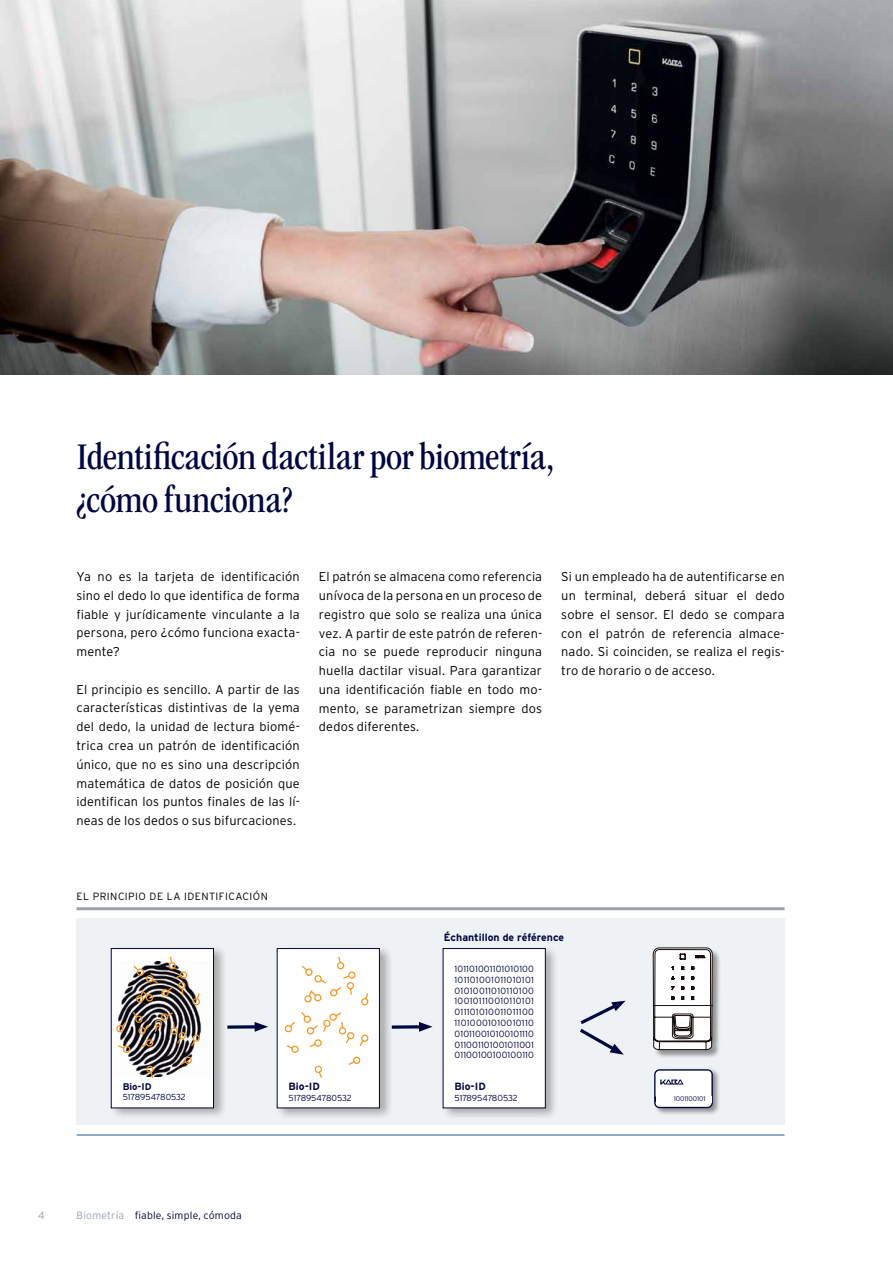
<style>
.page{position:relative;width:893px;height:1263px;background:#fff}
.page>*{position:absolute;margin:0;border:0;box-sizing:border-box;transform-origin:0 0}
.t1{font:condensed 39px/43.5px "ITC Garamond Std";letter-spacing:-.01em;color:#000640}
.t2{font:300 12.75px/18.8px "Interstate";letter-spacing:.01em;color:#000;text-align:justify}
.t3{font:700 10.5px "Interstate";color:#000640}
.t4{font:300 10.5px "Interstate";letter-spacing:.02em;color:#000640}
.t5{font:300 10.5px "Interstate";letter-spacing:.04em;color:#000}
.t6{font:300 10.5px "Interstate Tab";color:#98a4ad}
.t7{font:700 9.6px "Interstate";color:#000640}
.t8{font:300 9px/10.8px "Interstate";letter-spacing:.015em;color:#000640;text-align:justify}
.t9{font:300 8.7px "Interstate";letter-spacing:-.015em;color:#000640}
.t10{font:300 6.75px "Interstate";letter-spacing:-.01em;color:#000640}
.s1{color:#98a4ad}
</style>
<div class="page">
<img style="left:0;top:0;width:893px;height:375px">
<div style="left:77px;top:919px;width:707px;height:206px;background:#eff2f4"></div>
<hr style="left:77px;top:907px;width:707px;height:3px;background:#98a4ad">
<hr style="left:77px;top:1134px;width:707px;height:2px;background:#6793ba">
<div style="left:111px;top:944px;width:116px;height:175px;background:#000;opacity:.3"></div>
<div style="left:111px;top:948px;width:103px;height:160px;background:#fff;border:1px solid #000640"></div>
<div style="left:275px;top:944px;width:118px;height:175px;background:#000;opacity:.3"></div>
<div style="left:277px;top:948px;width:103px;height:160px;background:#fff;border:1px solid #000640"></div>
<div style="left:441px;top:944px;width:118px;height:176px;background:#000;opacity:.3"></div>
<div style="left:443px;top:948px;width:103px;height:160px;background:#fff;border:1px solid #000640"></div>
<svg style="left:229px;top:1025px;width:26px;height:4px"></svg>
<svg style="left:255px;top:1022px;width:13px;height:10px"></svg>
<svg style="left:393px;top:1025px;width:26px;height:4px"></svg>
<svg style="left:419px;top:1022px;width:13px;height:10px"></svg>
<svg style="left:580px;top:1000px;width:46px;height:55px"></svg>
<div style="left:116px;top:1025px;width:8px;height:7px;border:1px solid #f7941e;border-radius:50%"></div>
<svg style="left:117px;top:956px;width:84px;height:122px"></svg>
<svg style="left:285px;top:956px;width:84px;height:122px"></svg>
<div style="left:653px;top:948px;width:69px;height:111px;background:#000;opacity:.4"></div>
<div style="left:653px;top:1067px;width:68px;height:48px;background:#000;opacity:.4"></div>
<svg style="left:653px;top:947px;width:60px;height:189px"></svg>
<div style="left:655px;top:1096px;width:56px;height:6px;background:#fff"></div>
<h1 class="t1" style="left:77px;top:435px;width:479px">Identificación dactilar por biometría, ¿cómo funciona?</h1>
<p class="t2" style="left:77px;top:567px;width:225px">Ya no es la tarjeta de identificación sino el dedo lo que identifica de forma fiable y jurídicamente vinculante a la persona, pero ¿cómo funciona exacta&shy;mente?</p>
<p class="t2" style="left:77px;top:680px;width:225px">El principio es sencillo. A partir de las características distintivas de la yema del dedo, la unidad de lectura biomé&shy;trica crea un patrón de identificación único, que no es sino una descripción matemática de datos de posición que identifican los puntos finales de las lí&shy;neas de los dedos o sus bifurcaciones.</p>
<p class="t2" style="left:319px;top:567px;width:225px">El patrón se almacena como referencia unívoca de la persona en un proceso de registro que solo se realiza una única vez. A partir de este patrón de referen&shy;cia no se puede reproducir ninguna huella dactilar visual. Para garantizar una identificación fiable en todo mo&shy;mento, se parametrizan siempre dos dedos diferentes.</p>
<p class="t2" style="left:561px;top:567px;width:225px">Si un empleado ha de autentificarse en un terminal, deberá situar el dedo sobre el sensor. El dedo se compara con el patrón de referencia almace&shy;nado. Si coinciden, se realiza el regis&shy;tro de horario o de acceso.</p>
<p class="t5" style="left:77px;top:890px;width:191px">El principio de la identificación</p>
<p class="t3" style="left:444px;top:930px;width:122px">Échantillon de référence</p>
<p class="t8" style="left:454px;top:963px;width:81px">101101001101010100<br>101101001011010101<br>01010011010110100<br>100101110010110101<br>011101010011011100<br>11010001010010110<br>010110010100101110<br>011001101001011001<br>01100100100100110</p>
<p class="t7" style="left:123px;top:1080px;width:30px">Bio-ID</p>
<p class="t9" style="left:123px;top:1092px;width:65px">5178954780532</p>
<p class="t6" style="left:38px;top:1209px;width:8px">4</p>
<p class="t4" style="left:77px;top:1209px;width:167px"><span class="s1">Biometría</span> fiable, simple, cómoda</p>
<p class="t3" style="left:289px;top:1080px;width:33px">Bio-ID</p>
<p class="t9" style="left:289px;top:1092px;width:65px">5178954780532</p>
<p class="t3" style="left:454px;top:1080px;width:33px">Bio-ID</p>
<p class="t9" style="left:454px;top:1092px;width:65px">5178954780532</p>
<p class="t10" style="left:674px;top:1095px;width:33px">1001100101</p>
</div>
